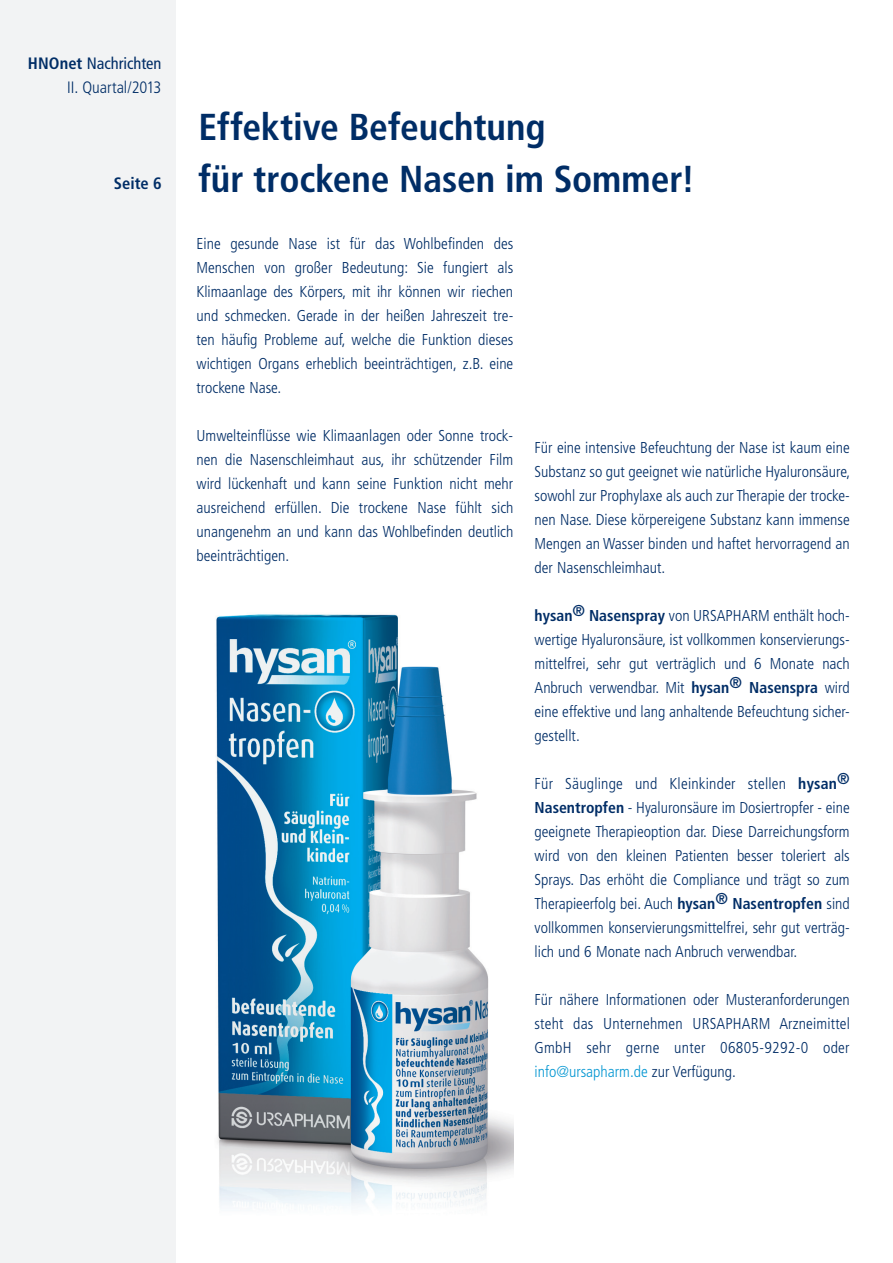
<style>
.page{position:relative;width:893px;height:1263px;background:#fff}
.page>*{position:absolute;margin:0;border:0;box-sizing:border-box;transform-origin:0 0}
.t1{font:700 condensed 37.5px/52.5px "Frutiger LT";color:#002d66}
.t2{font:300 condensed 16.5px/24px "Frutiger LT";letter-spacing:-.005em;color:#002d66;text-align:right}
.t3{font:700 condensed 16.5px "Frutiger LT";color:#002d66}
.t4{font:300 condensed 15.75px/24px "Frutiger LT";color:#002d66;text-align:justify}
.s1{font-weight:700}
.s2{font-weight:400}
.s3{color:#0597d2}
</style>
<div class="page">
<div style="left:0;top:0;width:176px;height:1263px;background:#f2f3f4"></div>
<img style="left:216px;top:614px;width:297px;height:593px">
<p class="t2" style="left:28px;top:52px;width:135px"><span class="s1">HNOnet</span> <span class="s2">Nachrichten<br></span>II. Quartal/2013</p>
<p class="t3" style="left:114px;top:174px;width:49px">Seite 6</p>
<h1 class="t1" style="left:198px;top:100px;width:498px">Effektive Befeuchtung<br>für trockene Nasen im Sommer!</h1>
<p class="t4" style="left:196px;top:232px;width:318px">Eine gesunde Nase ist für das Wohlbefinden des Menschen von großer Bedeutung: Sie fungiert als Klimaanlage des Körpers, mit ihr können wir riechen und schmecken. Gerade in der heißen Jahreszeit tre&shy;ten häufig Probleme auf, welche die Funktion dieses wichtigen Organs erheblich beeinträchtigen, z.B. eine trockene Nase.</p>
<p class="t4" style="left:196px;top:424px;width:319px">Umwelteinflüsse wie Klimaanlagen oder Sonne trock&shy;nen die Nasenschleimhaut aus, ihr schützender Film wird lückenhaft und kann seine Funktion nicht mehr ausreichend erfüllen. Die trockene Nase fühlt sich unangenehm an und kann das Wohlbefinden deutlich beeinträchtigen.</p>
<p class="t4" style="left:535px;top:436px;width:317px">Für eine intensive Befeuchtung der Nase ist kaum eine Substanz so gut geeignet wie natürliche Hyaluronsäure, sowohl zur Prophylaxe als auch zur Therapie der trocke&shy;nen Nase. Diese körpereigene Substanz kann immense Mengen an Wasser binden und haftet hervorragend an der Nasenschleimhaut.</p>
<p class="t4" style="left:535px;top:604px;width:317px"><span class="s1">hysan</span><sup>®</sup> <span class="s1">Nasenspray</span> von URSAPHARM enthält hoch&shy;wertige Hyaluronsäure, ist vollkommen konservierungs&shy;mittelfrei, sehr gut verträglich und 6 Monate nach Anbruch verwendbar. Mit <span class="s1">hysan</span><sup>®</sup> <span class="s1">Nasenspra</span> wird eine effektive und lang anhaltende Befeuchtung sicher&shy;gestellt.</p>
<p class="t4" style="left:535px;top:772px;width:317px">Für Säuglinge und Kleinkinder stellen <span class="s1">hysan</span><sup>® </sup><span class="s1">Nasentropfen</span> - Hyaluronsäure im Dosiertropfer - eine geeignete Therapieoption dar. Diese Darreichungsform wird von den kleinen Patienten besser toleriert als Sprays. Das erhöht die Compliance und trägt so zum Therapieerfolg bei. Auch <span class="s1">hysan</span><sup>®</sup> <span class="s1">Nasentropfen</span> sind vollkommen konservierungsmittelfrei, sehr gut verträg&shy;lich und 6 Monate nach Anbruch verwendbar.</p>
<p class="t4" style="left:535px;top:988px;width:317px">Für nähere Informationen oder Musteranforderungen steht das Unternehmen URSAPHARM Arzneimittel GmbH sehr gerne unter 06805-9292-0 oder <span class="s3">info@ursapharm.de</span> zur Verfügung.</p>
</div>
